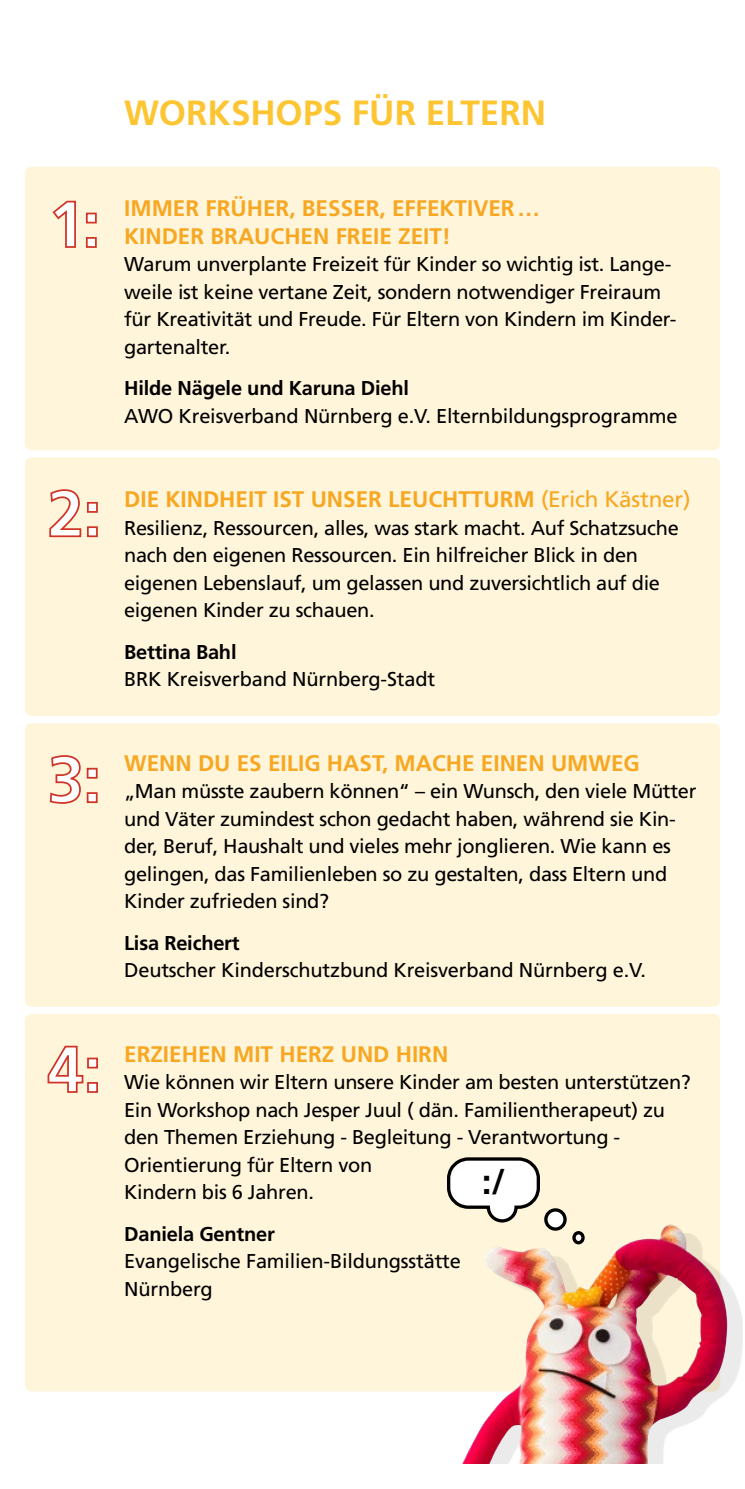
<style>
.page{position:relative;width:745px;height:1489px;background:#fff}
.page>*{position:absolute;margin:0;border:0;box-sizing:border-box;transform-origin:0 0}
.t1{font:700 65px "Frutiger";color:#fff}
.t2{font:700 35.25px "Frutiger";color:#000}
.t3{font:700 35px "Frutiger";color:#fdc532}
.t4{font:700 22.5px/27.5px "Frutiger";color:#f7a721}
.t5{font:20px/27.5px "Frutiger";letter-spacing:-.015em;color:#000}
.t6{font:700 20px "Frutiger";letter-spacing:-.01em;color:#000}
.s1{font-weight:400}
</style>
<div class="page">
<div style="left:25px;top:167px;width:694px;height:283px;background:#fff5da;border-radius:7px"></div>
<div style="left:25px;top:457px;width:694px;height:259px;background:#fff5da;border-radius:7px"></div>
<div style="left:25px;top:723px;width:694px;height:283px;background:#fff5da;border-radius:7px"></div>
<div style="left:25px;top:1013px;width:694px;height:378px;background:#fff5da;border-radius:7px"></div>
<svg style="left:52px;top:200px;width:24px;height:48px"></svg>
<svg style="left:85px;top:212px;width:12px;height:36px"></svg>
<svg style="left:49px;top:489px;width:49px;height:49px"></svg>
<svg style="left:49px;top:755px;width:49px;height:49px"></svg>
<svg style="left:47px;top:1045px;width:51px;height:48px"></svg>
<div style="left:469px;top:1232px;width:273px;height:256px;background:#000;opacity:.08"></div>
<img style="left:454px;top:1224px;width:274px;height:239px">
<svg style="left:447px;top:1157px;width:93px;height:66px"></svg>
<svg style="left:573px;top:1232px;width:9px;height:10px"></svg>
<div style="left:572px;top:1230px;width:12px;height:14px;border:3px solid #000;border-radius:50%"></div>
<div style="left:545px;top:1209px;width:19px;height:19px;background:#fff;border-radius:50%"></div>
<div style="left:544px;top:1208px;width:22px;height:22px;border:3px solid #000;border-radius:50%"></div>
<div style="left:0;top:1463px;width:744px;height:25px;background:#fff"></div>
<h3 class="t3" style="left:124px;top:92px;width:423px">WORKSHOPS FÜR ELTERN</h3>
<h1 class="t1" style="left:49px;top:186px;width:53px">1:</h1>
<p class="t4" style="left:124px;top:194px;width:417px">IMMER FRÜHER, BESSER, EFFEKTIVER…<br>KINDER BRAUCHEN FREIE ZEIT!</p>
<p class="t5" style="left:124px;top:250px;width:553px">Warum unverplante Freizeit für Kinder so wichtig ist. Lange&shy;weile ist keine vertane Zeit, sondern notwendiger Freiraum für Kreativität und Freude. Für Eltern von Kindern im Kinder&shy;gartenalter.</p>
<p class="t6" style="left:124px;top:376px;width:286px">Hilde Nägele und Karuna Diehl</p>
<p class="t5" style="left:124px;top:402px;width:554px">AWO Kreisverband Nürnberg e.V. Elternbildungsprogramme</p>
<h1 class="t1" style="left:47px;top:475px;width:55px">2:</h1>
<p class="t4" style="left:124px;top:485px;width:567px">DIE KINDHEIT IST UNSER LEUCHTTURM <span class="s1">(Erich Kästner)</span></p>
<p class="t5" style="left:124px;top:513px;width:556px">Resilienz, Ressourcen, alles, was stark macht. Auf Schatzsuche nach den eigenen Ressourcen. Ein hilfreicher Blick in den eigenen Lebenslauf, um gelassen und zuversichtlich auf die eigenen Kinder zu schauen.</p>
<p class="t6" style="left:124px;top:640px;width:114px">Bettina Bahl</p>
<p class="t5" style="left:124px;top:665px;width:312px">BRK Kreisverband Nürnberg-Stadt</p>
<h1 class="t1" style="left:48px;top:741px;width:55px">3:</h1>
<p class="t4" style="left:124px;top:748px;width:517px">WENN DU ES EILIG HAST, MACHE EINEN UMWEG</p>
<p class="t5" style="left:124px;top:777px;width:573px">„Man müsste zaubern können“ – ein Wunsch, den viele Mütter und Väter zumindest schon gedacht haben, während sie Kin&shy;der, Beruf, Haushalt und vieles mehr jonglieren. Wie kann es gelingen, das Familienleben so zu gestalten, dass Eltern und Kinder zufrieden sind?</p>
<p class="t6" style="left:124px;top:931px;width:117px">Lisa Reichert</p>
<p class="t5" style="left:124px;top:956px;width:523px">Deutscher Kinderschutzbund Kreisverband Nürnberg e.V.</p>
<h1 class="t1" style="left:47px;top:1031px;width:56px">4:</h1>
<p class="t4" style="left:124px;top:1039px;width:325px">ERZIEHEN MIT HERZ UND HIRN</p>
<p class="t5" style="left:124px;top:1068px;width:568px">Wie können wir Eltern unsere Kinder am besten unterstützen?<br>Ein Workshop nach Jesper Juul ( dän. Familientherapeut) zu den Themen Erziehung - Begleitung - Verantwortung - Orientierung für Eltern von<br>Kindern bis 6 Jahren.</p>
<p class="t6" style="left:124px;top:1222px;width:152px">Daniela Gentner</p>
<p class="t5" style="left:124px;top:1247px;width:338px">Evangelische Familien-Bildungsstätte<br>Nürnberg</p>
<h2 class="t2" style="left:481px;top:1161px;width:25px">:/</h2>
</div>
